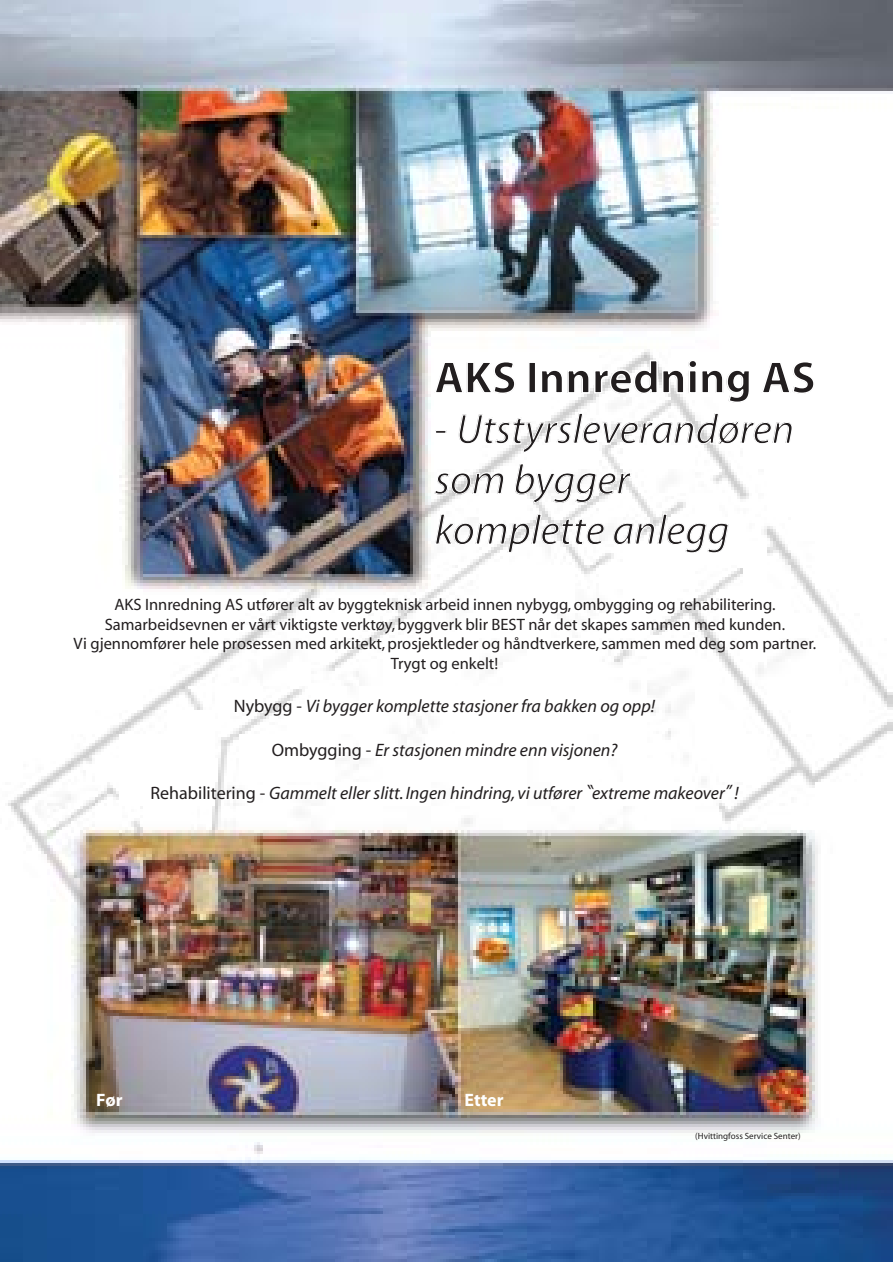
<style>
.page{position:relative;width:893px;height:1263px;background:#fff}
.page>*{position:absolute;margin:0;border:0;box-sizing:border-box;transform-origin:0 0}
.t1{font:700 45.3px "Myriad";color:#221e1f}
.t2{font:italic 42px/50.4px "Myriad";color:#221e1f}
.t3{font:italic 18px "Myriad";color:#221e1f}
.t4{font:700 18px "Myriad";color:#fff}
.t5{font:16.5px/19.8px "Myriad";color:#221e1f;text-align:center}
.t6{font:9px "Myriad";color:#221e1f}
.s1{font-style:normal}
</style>
<div class="page">
<img style="left:0;top:0;width:892px;height:1261px">
<svg style="left:433px;top:352px;width:382px;height:101px"></svg>
<svg style="left:434px;top:472px;width:70px;height:23px"></svg>
<svg style="left:515px;top:463px;width:117px;height:41px"></svg>
<svg style="left:435px;top:514px;width:170px;height:39px"></svg>
<svg style="left:613px;top:514px;width:116px;height:39px"></svg>
<svg style="left:588px;top:785px;width:6px;height:4px"></svg>
<p class="t1" style="left:434px;top:354px;width:383px">AKS Innredning AS</p>
<p class="t2" style="left:434px;top:406px;width:361px"><span class="s1">-</span> Utstyrsleverandøren som bygger komplette anlegg</p>
<p class="t5" style="left:74px;top:595px;width:744px">AKS Innredning AS utfører alt av byggteknisk arbeid innen nybygg, ombygging og rehabilitering.<br>Samarbeidsevnen er vårt viktigste verktøy, byggverk blir BEST når det skapes sammen med kunden.<br>Vi gjennomfører hele prosessen med arkitekt, prosjektleder og håndtverkere, sammen med deg som partner.<br>Trygt og enkelt!</p>
<p class="t3" style="left:234px;top:697px;width:423px"><span class="s1">Nybygg -</span> Vi bygger komplette stasjoner fra bakken og opp!</p>
<p class="t3" style="left:272px;top:741px;width:347px"><span class="s1">Ombygging -</span> Er stasjonen mindre enn visjonen?</p>
<p class="t3" style="left:151px;top:784px;width:590px"><span class="s1">Rehabilitering -</span> Gammelt eller slitt. Ingen hindring, vi utfører extreme makeover !</p>
<p class="t3" style="left:727px;top:772px;width:8px">„</p>
<p class="t4" style="left:96px;top:1090px;width:28px">Før</p>
<p class="t4" style="left:465px;top:1090px;width:40px">Etter</p>
<p class="t6" style="left:695px;top:1131px;width:107px">(Hvittingfoss Service Senter)</p>
</div>
